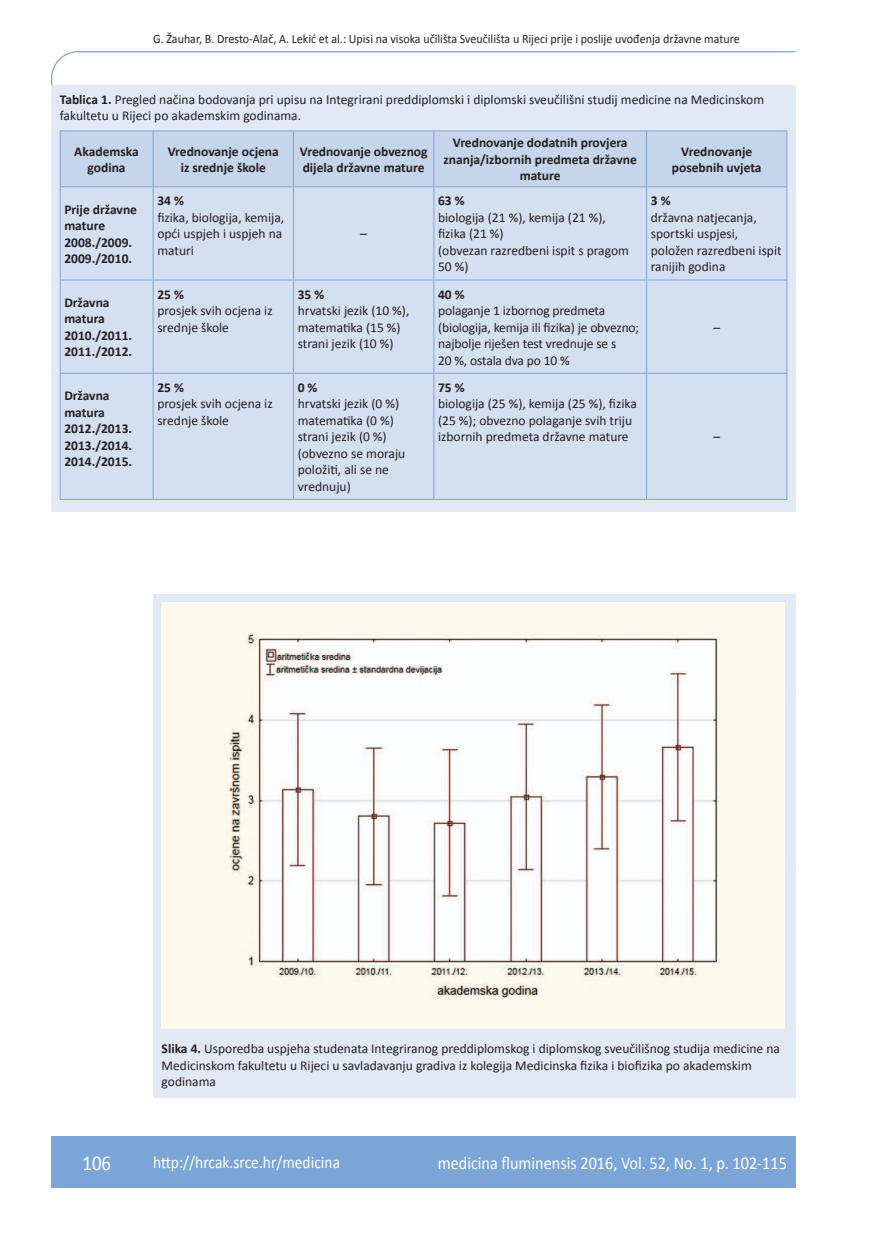
<style>
.page{position:relative;width:872px;height:1234px;background:#fff}
.page>*{position:absolute;margin:0;border:0;box-sizing:border-box;transform-origin:0 0}
.t1{font:21px "Calibri";color:#fff;scale:.9 1}
.t2{font:18px "Calibri";color:#fff;scale:.9 1}
.t3{font:17.25px "Calibri";color:#fff;scale:.9 1}
.t4{font:13.5px/16.5px "Calibri";color:#231f20}
.t5{font:700 13.5px/16.5px "Calibri";color:#231f20;text-align:center}
.t6{font:12.75px "Calibri";color:#231f20;scale:.94 1}
.s1{font-weight:700}
</style>
<div class="page">
<svg style="left:51px;top:51px;width:745px;height:275px"></svg>
<div style="left:51px;top:1135px;width:744px;height:51px;background:#7ca5d7"></div>
<div style="left:153px;top:594px;width:642px;height:503px;background:#e1e9f6"></div>
<img style="left:162px;top:602px;width:622px;height:426px">
<div style="left:51px;top:85px;width:744px;height:427px;background:#e1e9f6"></div>
<div style="left:61px;top:131px;width:725px;height:55px;background:#c6d5ec"></div>
<div style="left:61px;top:187px;width:725px;height:312px;background:#d4dff1"></div>
<hr style="left:60px;top:130px;width:93px;height:1px;background:#7ca5d7">
<hr style="left:60px;top:131px;width:1px;height:55px;background:#7ca5d7">
<hr style="left:153px;top:130px;width:140px;height:1px;background:#7ca5d7">
<hr style="left:153px;top:131px;width:1px;height:55px;background:#7ca5d7">
<hr style="left:293px;top:130px;width:141px;height:1px;background:#7ca5d7">
<hr style="left:293px;top:131px;width:1px;height:55px;background:#7ca5d7">
<hr style="left:434px;top:130px;width:212px;height:1px;background:#7ca5d7">
<hr style="left:433px;top:131px;width:1px;height:55px;background:#7ca5d7">
<hr style="left:646px;top:130px;width:141px;height:1px;background:#7ca5d7">
<hr style="left:646px;top:131px;width:1px;height:55px;background:#7ca5d7">
<hr style="left:786px;top:131px;width:1px;height:55px;background:#7ca5d7">
<hr style="left:60px;top:186px;width:93px;height:1px;background:#7ca5d7">
<hr style="left:60px;top:187px;width:1px;height:92px;background:#7ca5d7">
<hr style="left:153px;top:186px;width:140px;height:1px;background:#7ca5d7">
<hr style="left:153px;top:187px;width:1px;height:92px;background:#7ca5d7">
<hr style="left:293px;top:186px;width:141px;height:1px;background:#7ca5d7">
<hr style="left:293px;top:187px;width:1px;height:92px;background:#7ca5d7">
<hr style="left:434px;top:186px;width:212px;height:1px;background:#7ca5d7">
<hr style="left:433px;top:187px;width:1px;height:92px;background:#7ca5d7">
<hr style="left:646px;top:186px;width:141px;height:1px;background:#7ca5d7">
<hr style="left:646px;top:187px;width:1px;height:92px;background:#7ca5d7">
<hr style="left:786px;top:187px;width:1px;height:92px;background:#7ca5d7">
<hr style="left:60px;top:279px;width:93px;height:1px;background:#7ca5d7">
<hr style="left:60px;top:280px;width:1px;height:93px;background:#7ca5d7">
<hr style="left:153px;top:279px;width:140px;height:1px;background:#7ca5d7">
<hr style="left:153px;top:280px;width:1px;height:93px;background:#7ca5d7">
<hr style="left:293px;top:279px;width:141px;height:1px;background:#7ca5d7">
<hr style="left:293px;top:280px;width:1px;height:93px;background:#7ca5d7">
<hr style="left:434px;top:279px;width:212px;height:1px;background:#7ca5d7">
<hr style="left:433px;top:280px;width:1px;height:93px;background:#7ca5d7">
<hr style="left:646px;top:279px;width:141px;height:1px;background:#7ca5d7">
<hr style="left:646px;top:280px;width:1px;height:93px;background:#7ca5d7">
<hr style="left:786px;top:280px;width:1px;height:93px;background:#7ca5d7">
<hr style="left:60px;top:373px;width:93px;height:1px;background:#7ca5d7">
<hr style="left:60px;top:373px;width:1px;height:126px;background:#7ca5d7">
<hr style="left:153px;top:373px;width:140px;height:1px;background:#7ca5d7">
<hr style="left:153px;top:373px;width:1px;height:126px;background:#7ca5d7">
<hr style="left:293px;top:373px;width:141px;height:1px;background:#7ca5d7">
<hr style="left:293px;top:373px;width:1px;height:126px;background:#7ca5d7">
<hr style="left:434px;top:373px;width:212px;height:1px;background:#7ca5d7">
<hr style="left:433px;top:373px;width:1px;height:126px;background:#7ca5d7">
<hr style="left:646px;top:373px;width:141px;height:1px;background:#7ca5d7">
<hr style="left:646px;top:373px;width:1px;height:126px;background:#7ca5d7">
<hr style="left:786px;top:373px;width:1px;height:126px;background:#7ca5d7">
<hr style="left:60px;top:499px;width:93px;height:1px;background:#7ca5d7">
<hr style="left:153px;top:499px;width:140px;height:1px;background:#7ca5d7">
<hr style="left:293px;top:499px;width:141px;height:1px;background:#7ca5d7">
<hr style="left:434px;top:499px;width:212px;height:1px;background:#7ca5d7">
<hr style="left:646px;top:499px;width:141px;height:1px;background:#7ca5d7">
<p class="t6" style="left:153px;top:30px;width:625px">G. Žauhar, B. Dresto-Alač, A. Lekić et al.: Upisi na visoka učilišta Sveučilišta u Rijeci prije i poslije uvođenja državne mature</p>
<p class="t4" style="left:60px;top:90px;width:706px"><span class="s1">Tablica 1.</span> Pregled načina bodovanja pri upisu na Integrirani preddiplomski i diplomski sveučilišni studij medicine na Medicinskom fakultetu u Rijeci po akademskim godinama.</p>
<p class="t5" style="left:74px;top:142px;width:66px">Akademska godina</p>
<p class="t5" style="left:168px;top:142px;width:113px">Vrednovanje ocjena iz srednje škole</p>
<p class="t5" style="left:300px;top:142px;width:129px;text-align:left">Vrednovanje obveznog dijela državne mature</p>
<p class="t5" style="left:443px;top:134px;width:195px">Vrednovanje dodatnih provjera znanja/izbornih predmeta državne mature</p>
<p class="t5" style="left:672px;top:142px;width:91px">Vrednovanje posebnih uvjeta</p>
<p class="t5" style="left:64px;top:200px;width:74px;text-align:left">Prije državne mature<br>2008./2009.<br>2009./2010.</p>
<p class="t5" style="left:651px;top:192px;width:21px">3%</p>
<p class="t4" style="left:651px;top:208px;width:132px">državna natjecanja, sportski uspjesi, položen razredbeni ispit ranijih godina</p>
<p class="t5" style="left:157px;top:192px;width:28px">34 %</p>
<p class="t4" style="left:157px;top:208px;width:128px">fizika, biologija, kemija, opći uspjeh i uspjeh na maturi</p>
<p class="t5" style="left:438px;top:192px;width:28px">63 %</p>
<p class="t4" style="left:438px;top:208px;width:192px">biologija (21 %), kemija (21 %), fizika (21 %)<br>(obvezan razredbeni ispit s pragom<br>50 %)</p>
<p class="t4" style="left:360px;top:225px;width:8px">–</p>
<p class="t5" style="left:64px;top:293px;width:69px;text-align:left">Državna matura<br>2010./2011.<br>2011./2012.</p>
<p class="t5" style="left:64px;top:386px;width:69px;text-align:left">Državna matura<br>2012./2013.<br>2013./2014.<br>2014./2015.</p>
<p class="t5" style="left:157px;top:285px;width:28px">25 %</p>
<p class="t4" style="left:157px;top:302px;width:117px">prosjek svih ocjena iz srednje škole</p>
<p class="t5" style="left:157px;top:378px;width:28px">25 %</p>
<p class="t4" style="left:157px;top:395px;width:117px">prosjek svih ocjena iz srednje škole</p>
<p class="t5" style="left:298px;top:285px;width:28px">35 %</p>
<p class="t4" style="left:298px;top:302px;width:113px">hrvatski jezik (10 %), matematika (15 %) strani jezik (10 %)</p>
<p class="t5" style="left:298px;top:378px;width:21px">0%</p>
<p class="t4" style="left:298px;top:395px;width:109px">hrvatski jezik (0 %) matematika (0 %) strani jezik (0 %) (obvezno se moraju položiti, ali se ne vrednuju)</p>
<p class="t5" style="left:438px;top:285px;width:28px">40 %</p>
<p class="t4" style="left:438px;top:302px;width:203px">polaganje 1 izbornog predmeta (biologija, kemija ili fizika) je obvezno; najbolje riješen test vrednuje se s<br>20 %, ostala dva po 10 %</p>
<p class="t5" style="left:438px;top:378px;width:28px">75 %</p>
<p class="t4" style="left:438px;top:395px;width:200px">biologija (25 %), kemija (25 %), fizika (25 %); obvezno polaganje svih triju izbornih predmeta državne mature</p>
<p class="t4" style="left:713px;top:318px;width:8px">–</p>
<p class="t4" style="left:713px;top:428px;width:8px">–</p>
<p class="t4" style="left:162px;top:1039px;width:620px"><span class="s1">Slika 4.</span> Usporedba uspjeha studenata Integriranog preddiplomskog i diplomskog sveučilišnog studija medicine na<br>Medicinskom fakultetu u Rijeci u savladavanju gradiva iz kolegija Medicinska fizika i biofizika po akademskim godinama</p>
<h1 class="t1" style="left:82px;top:1149px;width:33px">106</h1>
<p class="t3" style="left:153px;top:1150px;width:209px">http://hrcak.srce.hr/medicina</p>
<h2 class="t2" style="left:438px;top:1151px;width:389px">medicina fluminensis 2016, Vol. 52, No. 1, p. 102-115</h2>
</div>
